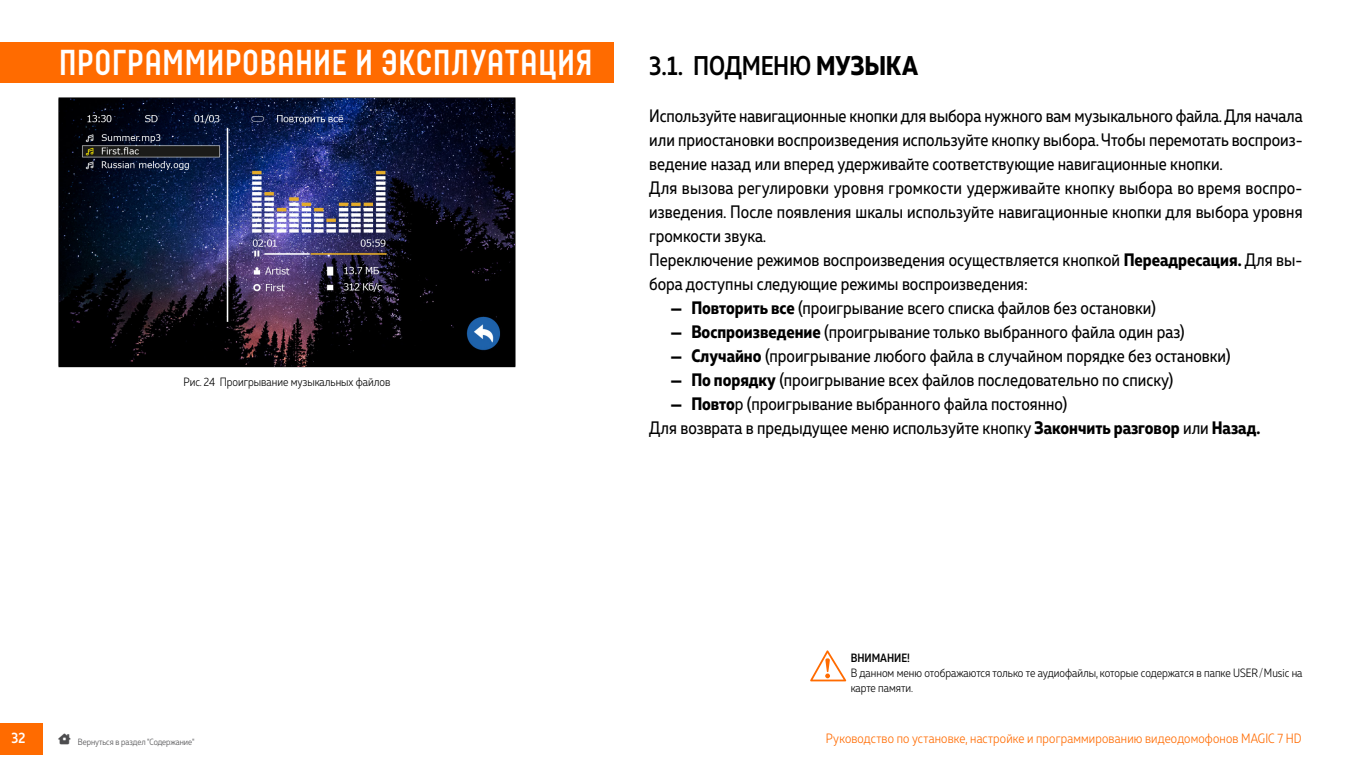
<style>
.page{position:relative;width:1361px;height:766px;background:#fff}
.page>*{position:absolute;margin:0;border:0;box-sizing:border-box;transform-origin:0 0}
.t1{font:700 36px "Neubau Pro";letter-spacing:-.01em;color:#fff}
.t2{font:500 27px "Muller Narrow";letter-spacing:-.01em;color:#000}
.t3{font:18px/24px "Muller Narrow";color:#000}
.t4{font:500 15px "Muller Narrow";color:#fff}
.t5{font:300 13.5px "Muller Narrow";letter-spacing:.01em;color:#ff6b00}
.t6{font:300 12px/15px "Muller Narrow";color:#000}
.t7{font:500 12px "Muller Narrow";color:#000}
.t8{font:300 9px "Muller Narrow";color:#4d4d4f}
.s1{font-weight:700}
</style>
<div class="page">
<div style="left:0;top:42px;width:613px;height:41px;background:#ff6b00"></div>
<div style="left:0;top:723px;width:43px;height:32px;background:#ff6b00"></div>
<hr style="left:58px;top:97px;width:457px;height:1px;background:#000">
<hr style="left:58px;top:98px;width:1px;height:268px;background:#000">
<hr style="left:514px;top:98px;width:1px;height:268px;background:#000">
<hr style="left:58px;top:366px;width:457px;height:1px;background:#000">
<img style="left:59px;top:98px;width:455px;height:268px">
<svg style="left:810px;top:650px;width:36px;height:31px"></svg>
<h1 class="t1" style="left:58px;top:41px;width:536px">ПРОГРАММИРОВАНИЕ И ЭКСПЛУАТАЦИЯ</h1>
<p class="t6" style="left:183px;top:374px;width:208px">Рис. 24 Проигрывание музыкальных файлов</p>
<h2 class="t2" style="left:649px;top:49px;width:270px">3.1. ПОДМЕНЮ <span class="s1">МУЗЫКА</span></h2>
<p class="t3" style="left:649px;top:103px;width:655px">Используйте навигационные кнопки для выбора нужного вам музыкального файла. Для начала или приостановки воспроизведения используйте кнопку выбора. Чтобы перемотать воспроиз&shy;ведение назад или вперед удерживайте соответствующие навигационные кнопки.<br>Для вызова регулировки уровня громкости удерживайте кнопку выбора во время воспро&shy;изведения. После появления шкалы используйте навигационные кнопки для выбора уровня громкости звука.<br>Переключение режимов воспроизведения осуществляется кнопкой <span class="s1">Переадресация.</span> Для вы&shy;бора доступны следующие режимы воспроизведения:</p>
<p class="t3" style="left:670px;top:295px;width:487px"><span class="s1">— Повторить все</span> (проигрывание всего списка файлов без остановки)</p>
<p class="t3" style="left:670px;top:319px;width:515px"><span class="s1">— Воспроизведение</span> (проигрывание только выбранного файла один раз)</p>
<p class="t3" style="left:670px;top:343px;width:561px"><span class="s1">— Случайно</span> (проигрывание любого файла в случайном порядке без остановки)</p>
<p class="t3" style="left:670px;top:367px;width:504px"><span class="s1">— По порядку</span> (проигрывание всех файлов последовательно по списку)</p>
<p class="t3" style="left:649px;top:391px;width:612px;text-indent:21px"><span class="s1">— Повто</span>р (проигрывание выбранного файла постоянно)<br>Для возврата в предыдущее меню используйте кнопку <span class="s1">Закончить разговор</span> или <span class="s1">Назад.</span></p>
<p class="t7" style="left:850px;top:649px;width:61px">ВНИМАНИЕ!</p>
<p class="t6" style="left:850px;top:664px;width:453px">В данном меню отображаются только те аудиофайлы, которые содержатся в папке USER/Music на карте памяти.</p>
<p class="t4" style="left:11px;top:728px;width:15px">32</p>
<p class="t8" style="left:59px;top:735px;width:137px">★ Вернуться в раздел "Содержание"</p>
<p class="t5" style="left:826px;top:730px;width:477px">Руководство по установке, настройке и программированию видеодомофонов MAGIC 7 HD</p>
</div>
